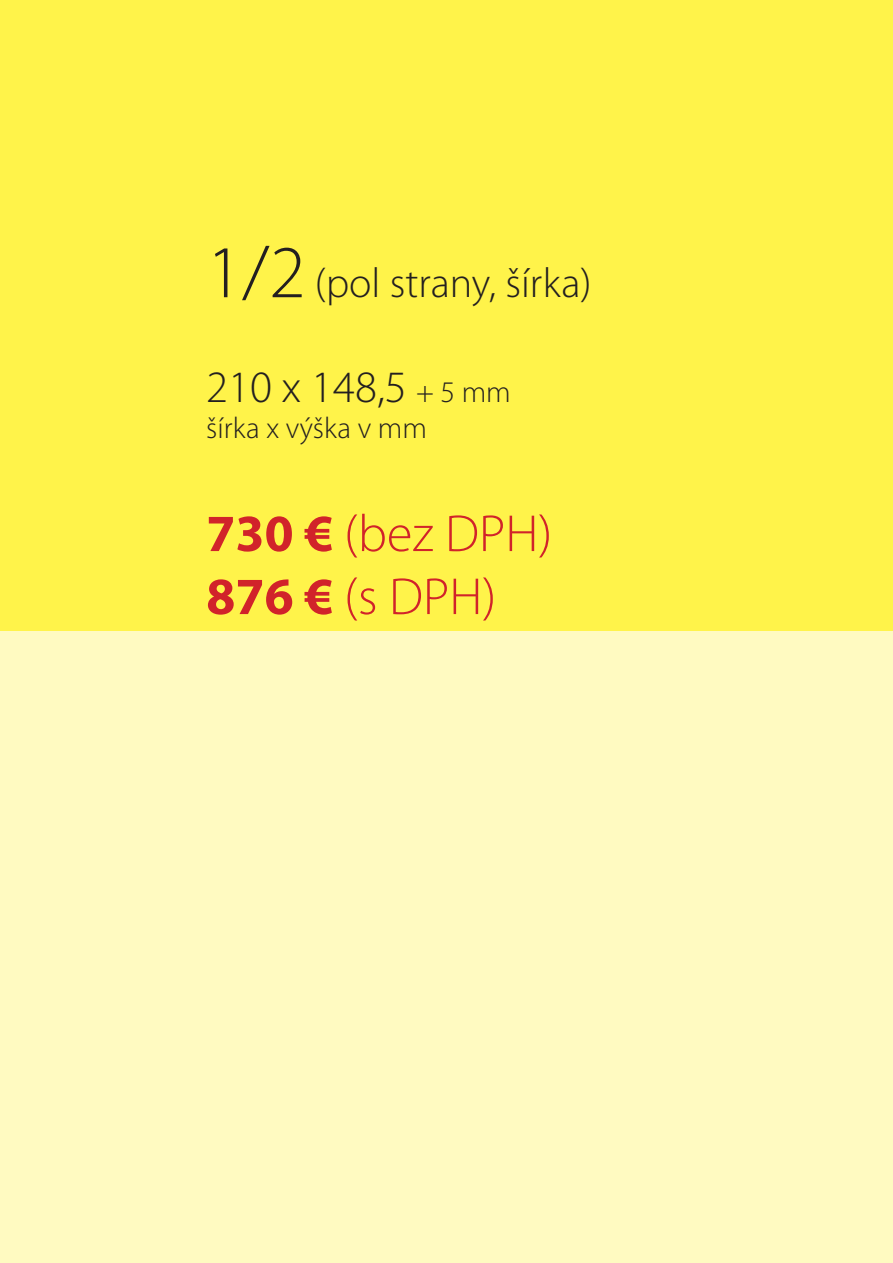
<style>
.page{position:relative;width:893px;height:1263px;background:#fff}
.page>*{position:absolute;margin:0;border:0;box-sizing:border-box;transform-origin:0 0}
.t1{font:300 52.5px "Myriad Pro";color:#d1232a}
.t2{font:300 45px "Myriad Pro";color:#231f20}
.t3{font:300 42px "Myriad Pro";color:#231f20}
.t4{font:300 30px "Myriad Pro";color:#231f20}
.s1{font-size:75px}
.s2{font-size:30px}
.s3{font-weight:700}
</style>
<div class="page">
<div style="left:0;top:0;width:893px;height:631px;background:#fff34a"></div>
<div style="left:0;top:631px;width:893px;height:632px;background:#fffac1"></div>
<p class="t3" style="left:206px;top:260px;width:387px"><span class="s1">1/2</span> (pol strany, šírka)</p>
<p class="t2" style="left:206px;top:362px;width:306px">210 x 148,5 <span class="s2">+ 5 mm</span></p>
<p class="t4" style="left:206px;top:411px;width:222px">šírka x výška v mm</p>
<p class="t1" style="left:206px;top:505px;width:348px"><span class="s3">730 €</span> (bez DPH)</p>
<p class="t1" style="left:206px;top:568px;width:292px"><span class="s3">876 €</span> (s DPH)</p>
</div>
